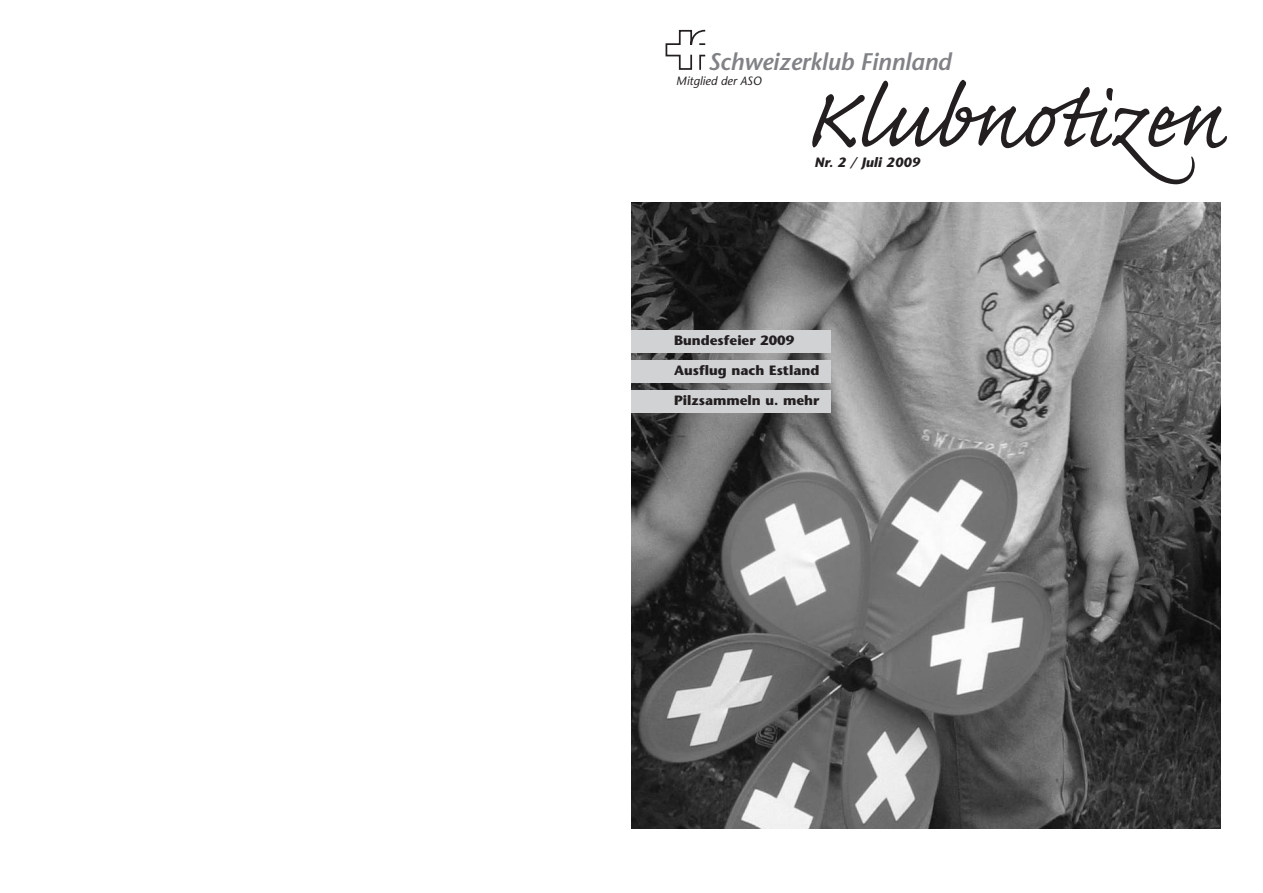
<style>
.page{position:relative;width:1263px;height:893px;background:#fff}
.page>*{position:absolute;margin:0;border:0;box-sizing:border-box;transform-origin:0 0}
.t1{font:109.5px "Caflisch Script Pro";letter-spacing:-.005em;color:#231f20}
.t2{font:italic 600 24px "Stone Sans";letter-spacing:-.01em;color:#808285}
.t3{font:700 13.5px "Stone Sans";color:#231f20}
.t4{font:italic 700 13.5px "Stone Sans";color:#231f20}
.t5{font:italic 12px "Stone Sans";color:#231f20}
</style>
<div class="page">
<img style="left:631px;top:203px;width:589px;height:626px">
<svg style="left:665px;top:30px;width:41px;height:40px"></svg>
<div style="left:631px;top:330px;width:200px;height:23px;background:#d1d2d4"></div>
<div style="left:631px;top:360px;width:200px;height:22px;background:#d1d2d4"></div>
<div style="left:631px;top:391px;width:200px;height:22px;background:#d1d2d4"></div>
<h2 class="t2" style="left:708px;top:47px;width:245px">Schweizerklub Finnland</h2>
<p class="t5" style="left:676px;top:74px;width:87px">Mitglied der ASO</p>
<h1 class="t1" style="left:803px;top:63px;width:424px">Klubnotizen</h1>
<p class="t4" style="left:814px;top:154px;width:107px">Nr. 2 / Juli 2009</p>
<p class="t3" style="left:674px;top:332px;width:122px">Bundesfeier 2009</p>
<p class="t3" style="left:674px;top:362px;width:147px">Ausflug nach Estland</p>
<p class="t3" style="left:674px;top:392px;width:147px">Pilzsammeln u. mehr</p>
</div>
